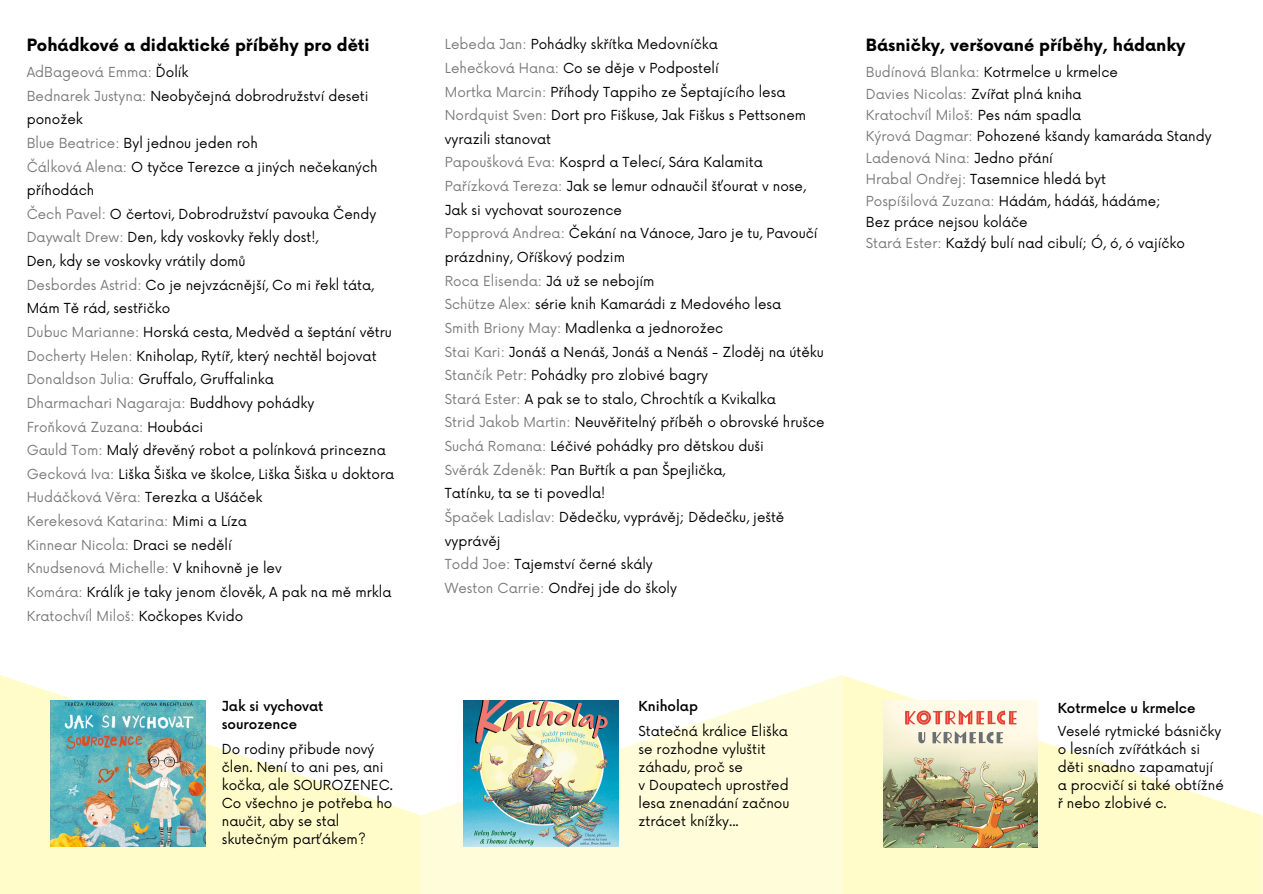
<style>
.page{position:relative;width:1263px;height:894px;background:#fff}
.page>*{position:absolute;margin:0;border:0;box-sizing:border-box;transform-origin:0 0}
.t1{font:700 16.5px "Now";color:#000}
.t2{font:13.5px/23.5px "Now";color:#000}
.t3{font:500 13.5px "Now";color:#000}
.s1{color:#7b7b7b}
</style>
<div class="page">
<svg style="left:842px;top:675px;width:420px;height:218px;fill:#fffcc9"></svg>
<svg style="left:421px;top:675px;width:421px;height:218px;fill:#fffdd9"></svg>
<svg style="left:0;top:675px;width:421px;height:218px;fill:#fffcc9"></svg>
<img style="left:883px;top:700px;width:154px;height:147px">
<img style="left:463px;top:700px;width:155px;height:146px">
<img style="left:50px;top:700px;width:155px;height:146px">
<p class="t1" style="left:27px;top:36px;width:344px">Pohádkové a didaktické příběhy pro děti</p>
<p class="t2" style="left:27px;top:61px;width:369px"><span class="s1">AdBageová Emma:</span> Ďolík<br><span class="s1">Bednarek Justyna:</span> Neobyčejná dobrodružství deseti ponožek<br><span class="s1">Blue Beatrice:</span> Byl jednou jeden roh<br><span class="s1">Čálková Alena:</span> O tyčce Terezce a jiných nečekaných příhodách<br><span class="s1">Čech Pavel:</span> O čertovi, Dobrodružství pavouka Čendy <span class="s1">Daywalt Drew:</span> Den, kdy voskovky řekly dost!,<br>Den, kdy se voskovky vrátily domů<br><span class="s1">Desbordes Astrid:</span> Co je nejvzácnější, Co mi řekl táta, Mám Tě rád, sestřičko<br><span class="s1">Dubuc Marianne:</span> Horská cesta, Medvěd a šeptání větru <span class="s1">Docherty Helen:</span> Kniholap, Rytíř, který nechtěl bojovat <span class="s1">Donaldson Julia:</span> Gruffalo, Gruffalinka<br><span class="s1">Dharmachari Nagaraja:</span> Buddhovy pohádky<br><span class="s1">Froňková Zuzana:</span> Houbáci<br><span class="s1">Gauld Tom:</span> Malý dřevěný robot a polínková princezna <span class="s1">Gecková Iva:</span> Liška Šiška ve školce, Liška Šiška u doktora <span class="s1">Hudáčková Věra:</span> Terezka a Ušáček<br><span class="s1">Kerekesová Katarina:</span> Mimi a Líza<br><span class="s1">Kinnear Nicola:</span> Draci se nedělí<br><span class="s1">Knudsenová Michelle:</span> V knihovně je lev<br><span class="s1">Komára:</span> Králík je taky jenom člověk, A pak na mě mrkla <span class="s1">Kratochvíl Miloš:</span> Kočkopes Kvido</p>
<p class="t2" style="left:445px;top:33px;width:381px"><span class="s1">Lebeda Jan:</span> Pohádky skřítka Medovníčka<br><span class="s1">Lehečková Hana:</span> Co se děje v Podpostelí<br><span class="s1">Mortka Marcin:</span> Příhody Tappiho ze Šeptajícího lesa <span class="s1">Nordquist Sven:</span> Dort pro Fiškuse, Jak Fiškus s Pettsonem vyrazili stanovat<br><span class="s1">Papoušková Eva:</span> Kosprd a Telecí, Sára Kalamita <span class="s1">Pařízková Tereza:</span> Jak se lemur odnaučil šťourat v nose, Jak si vychovat sourozence<br><span class="s1">Popprová Andrea:</span> Čekání na Vánoce, Jaro je tu, Pavoučí prázdniny, Oříškový podzim<br><span class="s1">Roca Elisenda:</span> Já už se nebojím<br><span class="s1">Schütze Alex:</span> série knih Kamarádi z Medového lesa<br><span class="s1">Smith Briony May:</span> Madlenka a jednorožec<br><span class="s1">Stai Kari:</span> Jonáš a Nenáš, Jonáš a Nenáš - Zloděj na útěku <span class="s1">Stančík Petr:</span> Pohádky pro zlobivé bagry<br><span class="s1">Stará Ester:</span> A pak se to stalo, Chrochtík a Kvikalka<br><span class="s1">Strid Jakob Martin:</span> Neuvěřitelný příběh o obrovské hrušce <span class="s1">Suchá Romana:</span> Léčivé pohádky pro dětskou duši<br><span class="s1">Svěrák Zdeněk:</span> Pan Buřtík a pan Špejlička,<br>Tatínku, ta se ti povedla!<br><span class="s1">Špaček Ladislav:</span> Dědečku, vyprávěj; Dědečku, ještě vyprávěj<br><span class="s1">Todd Joe:</span> Tajemství černé skály<br><span class="s1">Weston Carrie:</span> Ondřej jde do školy</p>
<p class="t3" style="left:222px;top:699px;width:103px">Jak si vychovat</p>
<p class="t3" style="left:638px;top:699px;width:61px">Kniholap</p>
<p class="t3" style="left:222px;top:717px;width:77px">sourozence</p>
<p class="t2" style="left:638px;top:722px;width:153px;line-height:18px">Statečná králice Eliška se rozhodne vyluštit záhadu, proč se<br>v Doupatech uprostřed lesa znenadání začnou ztrácet knížky...</p>
<p class="t2" style="left:222px;top:740px;width:173px;line-height:18px">Do rodiny přibude nový člen. Není to ani pes, ani kočka, ale SOUROZENEC.<br>Co všechno je potřeba ho naučit, aby se stal skutečným parťákem?</p>
<p class="t1" style="left:866px;top:36px;width:321px">Básničky, veršované příběhy, hádanky</p>
<p class="t2" style="left:866px;top:62px;width:347px;line-height:21.3px"><span class="s1">Budínová Blanka:</span> Kotrmelce u krmelce<br><span class="s1">Davies Nicolas:</span> Zvířat plná kniha<br><span class="s1">Kratochvíl Miloš:</span> Pes nám spadla<br><span class="s1">Kýrová Dagmar:</span> Pohozené kšandy kamaráda Standy <span class="s1">Ladenová Nina:</span> Jedno přání<br><span class="s1">Hrabal Ondřej:</span> Tasemnice hledá byt<br><span class="s1">Pospíšilová Zuzana:</span> Hádám, hádáš, hádáme;<br>Bez práce nejsou koláče<br><span class="s1">Stará Ester:</span> Každý bulí nad cibulí; Ó, ó, ó vajíčko</p>
<p class="t3" style="left:1058px;top:700px;width:139px">Kotrmelce u krmelce</p>
<p class="t2" style="left:1058px;top:722px;width:168px;line-height:18px">Veselé rytmické básničky o lesních zvířátkách si děti snadno zapamatují a procvičí si také obtížné ř nebo zlobivé c.</p>
</div>
